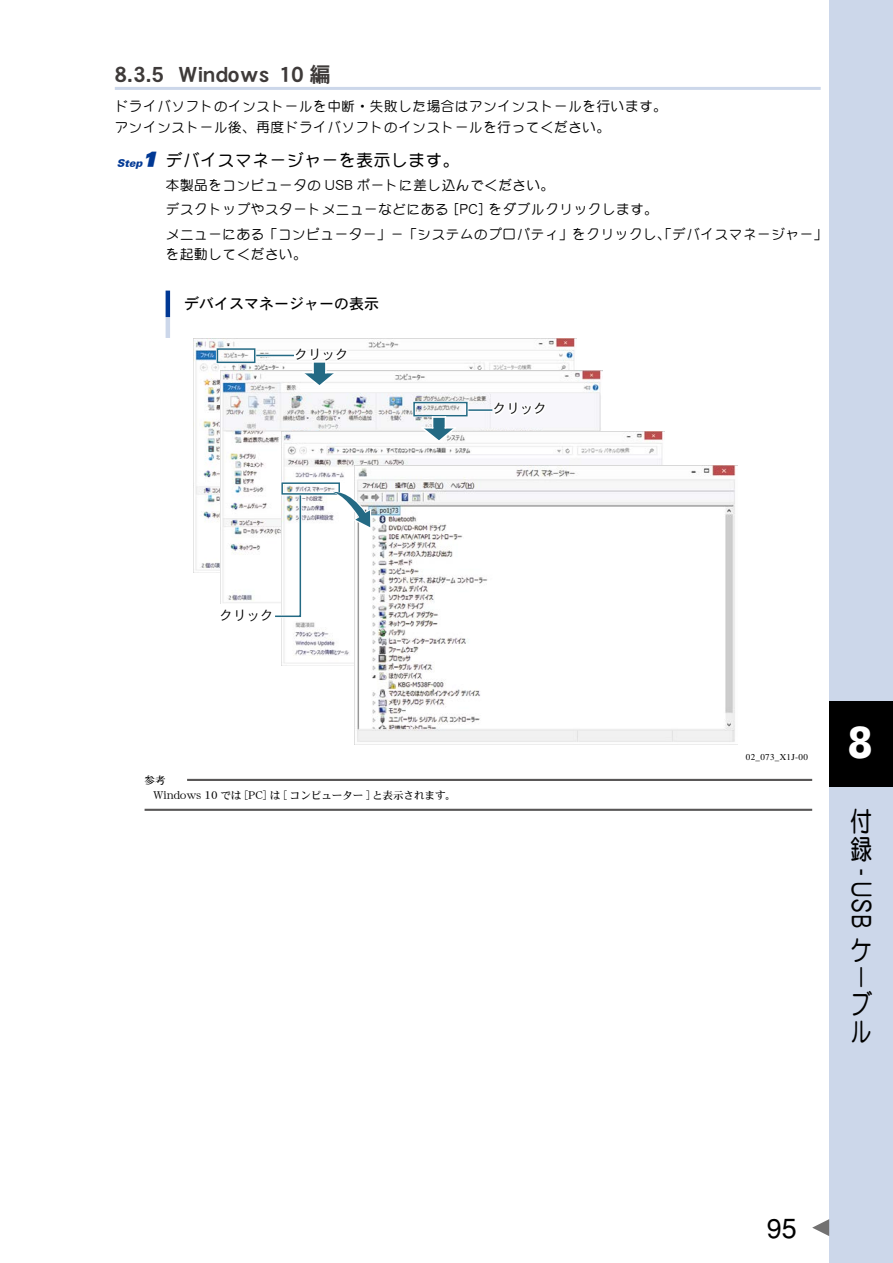
<style>
.page{position:relative;width:893px;height:1263px;background:#fff}
.page>*{position:absolute;margin:0;border:0;box-sizing:border-box;transform-origin:0 0}
.t1{font:900 45px "Univers";color:#fff;scale:.8 1}
.t2{font:700 27px/27px "DFP Maru Gothic CID";color:#000;scale:.8 1}
.t3{font:27px "Helvetica";color:#000}
.t4{font:21px "DFPHS Gothic CID W7";letter-spacing:.05em;color:#3e3a39}
.t5{font:700 16.5px "DFP Maru Gothic CID";letter-spacing:.05em;color:#000}
.t6{font:15px "DFPHS Gothic CID W5";color:#000}
.t7{font:500 13.5px/24.5px "DFP Maru Gothic CID";letter-spacing:.05em;color:#000}
.t8{font:13.5px "DFPHS Gothic CID W3";color:#000}
.t9{font:10.5px/15px "DFPHS Mincho CID W5";color:#000}
.t10{font:9px "Times";letter-spacing:.04em;color:#000}
.s1{font-family:"Ymhste";font-weight:400;font-size:21px;color:#003894}
</style>
<div class="page">
<div style="left:829px;top:0;width:64px;height:1263px;background:#ccd7ea"></div>
<div style="left:829px;top:702px;width:64px;height:85px;background:#000"></div>
<svg style="left:812px;top:1219px;width:17px;height:17px"></svg>
<hr style="left:115px;top:87px;width:706px;height:3px;background:#ccd7ea">
<hr style="left:187px;top:779px;width:625px;height:2px;background:#595757">
<hr style="left:145px;top:809px;width:667px;height:2px;background:#595757">
<img style="left:194px;top:338px;width:382px;height:233px">
<img style="left:220px;top:371px;width:383px;height:120px">
<img style="left:282px;top:431px;width:382px;height:234px">
<img style="left:355px;top:465px;width:382px;height:277px">
<hr style="left:255px;top:354px;width:39px;height:3px;background:#fff">
<hr style="left:255px;top:355px;width:39px;height:1px;background:#246a84">
<div style="left:216px;top:348px;width:40px;height:16px;border:3px solid #fff"></div>
<div style="left:217px;top:348px;width:38px;height:15px;border:2px solid #246a84"></div>
<hr style="left:467px;top:409px;width:25px;height:3px;background:#fff">
<hr style="left:467px;top:409px;width:25px;height:2px;background:#246a84">
<div style="left:413px;top:401px;width:55px;height:16px;border:3px solid #fff"></div>
<div style="left:413px;top:402px;width:55px;height:14px;border:2px solid #246a84"></div>
<svg style="left:489px;top:399px;width:60px;height:19px"></svg>
<svg style="left:290px;top:344px;width:60px;height:44px"></svg>
<svg style="left:420px;top:416px;width:37px;height:27px"></svg>
<div style="left:281px;top:482px;width:60px;height:13px;border:3px solid #fff"></div>
<div style="left:281px;top:482px;width:59px;height:13px;border:2px solid #246a84"></div>
<svg style="left:215px;top:491px;width:88px;height:134px"></svg>
<svg style="left:332px;top:488px;width:39px;height:41px"></svg>
<hr style="left:166px;top:317px;width:4px;height:21px;background:#ccd7ea">
<hr style="left:166px;top:291px;width:4px;height:26px;background:#003894">
<h3 class="t4" style="left:115px;top:63px;width:218px">8.3.5 Windows 10 編</h3>
<p class="t7" style="left:115px;top:96px;width:554px;line-height:20.2px">ドライバソフトのインストールを中断・失敗した場合はアンインストールを行います。アンインストール後、再度ドライバソフトのインストールを行ってください。</p>
<p class="t5" style="left:102px;top:151px;width:359px"><span class="s1">1</span> デバイスマネージャーを表示します。</p>
<p class="t7" style="left:166px;top:172px;width:663px">本製品をコンピュータの USB ポートに差し込んでください。<br>デスクトップやスタートメニューなどにある [PC] をダブルクリックします。<br>メニューにある「コンピューター」－「システムのプロパティ」をクリックし、「デバイスマネージャー」</p>
<p class="t7" style="left:166px;top:241px;width:143px">を起動してください。</p>
<p class="t6" style="left:184px;top:296px;width:196px">デバイスマネージャーの表示</p>
<p class="t8" style="left:295px;top:347px;width:55px">クリック</p>
<p class="t8" style="left:493px;top:401px;width:55px">クリック</p>
<p class="t8" style="left:220px;top:608px;width:55px">クリック</p>
<p class="t9" style="left:153px;top:772px;width:304px;text-indent:-9px">参考<br>Windows 10 では [PC] は [ コンピューター ] と表示されます。</p>
<p class="t10" style="left:746px;top:752px;width:64px">02_073_X1J-00</p>
<h1 class="t1" style="left:848px;top:714px;width:32px">8</h1>
<h2 class="t2" style="left:851px;top:808px;width:28px">付録</h2>
<h2 class="t2" style="left:875px;top:869px;width:75px;rotate:90deg">- USB</h2>
<h2 class="t2" style="left:851px;top:936px;width:28px">ケーブル</h2>
<h2 class="t3" style="left:767px;top:1212px;width:32px">95</h2>
</div>
